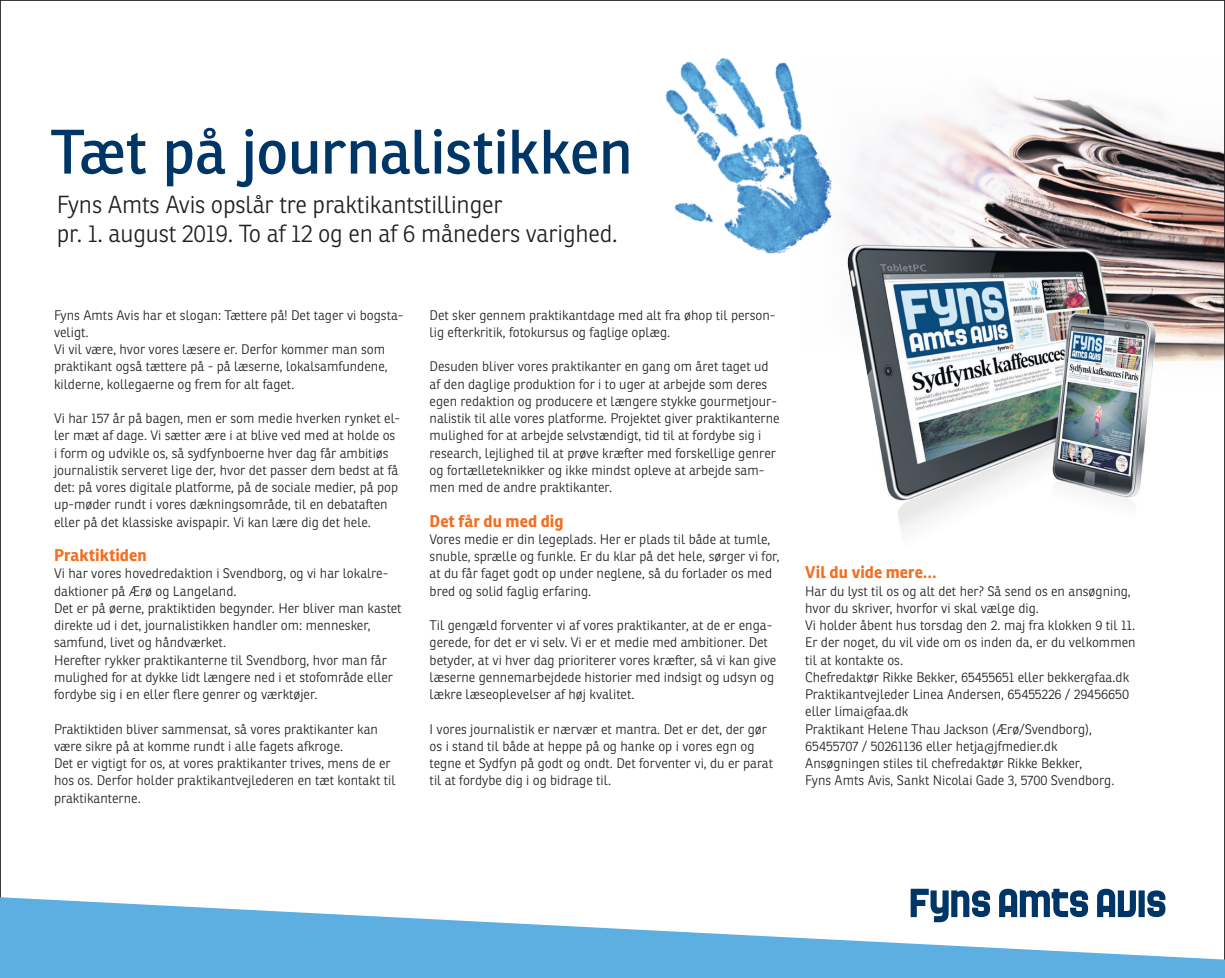
<style>
.page{position:relative;width:1225px;height:978px;background:#fff}
.page>*{position:absolute;margin:0;border:0;box-sizing:border-box;transform-origin:0 0}
.t1{font:61.05px "Ronnia Fyens";letter-spacing:-.01em;color:#003667}
.t2{font:300 24px/28.5px "Ronnia Fyens";letter-spacing:-.01em;color:#231f20}
.t3{font:700 16.5px "Ronnia Fyens";letter-spacing:.005em;color:#f36e21}
.t4{font:300 13.5px/17.2px "Ronnia Fyens";color:#231f20}
</style>
<div class="page">
<img style="left:867px;top:89px;width:356px;height:273px">
<svg style="left:910px;top:889px;width:255px;height:8px"></svg>
<img style="left:665px;top:58px;width:202px;height:196px">
<svg style="left:0;top:897px;width:1225px;height:81px;fill:#5dafe1"></svg>
<img style="left:836px;top:229px;width:329px;height:302px">
<h1 class="t1" style="left:50px;top:114px;width:584px">Tæt på journalistikken</h1>
<h2 class="t2" style="left:57px;top:191px;width:562px">Fyns Amts Avis opslår tre praktikantstillinger<br>pr. 1. august 2019. To af 12 og en af 6 måneders varighed.</h2>
<p class="t4" style="left:54px;top:306px;width:351px">Fyns Amts Avis har et slogan: Tættere på! Det tager vi bogsta&shy;veligt.<br>Vi vil være, hvor vores læsere er. Derfor kommer man som praktikant også tættere på - på læserne, lokalsamfundene, kilderne, kollegaerne og frem for alt faget.</p>
<p class="t4" style="left:54px;top:410px;width:348px">Vi har 157 år på bagen, men er som medie hverken rynket el&shy;ler mæt af dage. Vi sætter ære i at blive ved med at holde os i form og udvikle os, så sydfynboerne hver dag får ambitiøs journalistik serveret lige der, hvor det passer dem bedst at få det: på vores digitale platforme, på de sociale medier, på pop up-møder rundt i vores dækningsområde, til en debataften eller på det klassiske avispapir. Vi kan lære dig det hele.</p>
<p class="t3" style="left:54px;top:545px;width:94px">Praktiktiden</p>
<p class="t4" style="left:54px;top:565px;width:349px">Vi har vores hovedredaktion i Svendborg, og vi har lokalre&shy;daktioner på Ærø og Langeland.<br>Det er på øerne, praktiktiden begynder. Her bliver man kastet direkte ud i det, journalistikken handler om: mennesker, samfund, livet og håndværket.<br>Herefter rykker praktikanterne til Svendborg, hvor man får mulighed for at dykke lidt længere ned i et stofområde eller fordybe sig i en eller flere genrer og værktøjer.</p>
<p class="t4" style="left:54px;top:720px;width:343px">Praktiktiden bliver sammensat, så vores praktikanter kan være sikre på at komme rundt i alle fagets afkroge.<br>Det er vigtigt for os, at vores praktikanter trives, mens de er hos os. Derfor holder praktikantvejlederen en tæt kontakt til praktikanterne.</p>
<p class="t4" style="left:429px;top:306px;width:347px">Det sker gennem praktikantdage med alt fra øhop til person&shy;lig efterkritik, fotokursus og faglige oplæg.</p>
<p class="t4" style="left:429px;top:358px;width:351px">Desuden bliver vores praktikanter en gang om året taget ud af den daglige produktion for i to uger at arbejde som deres egen redaktion og producere et længere stykke gourmetjour&shy;nalistik til alle vores platforme. Projektet giver praktikanterne mulighed for at arbejde selvstændigt, tid til at fordybe sig i research, lejlighed til at prøve kræfter med forskellige genrer og fortælleteknikker og ikke mindst opleve at arbejde sam&shy;men med de andre praktikanter.</p>
<p class="t3" style="left:429px;top:510px;width:135px">Det får du med dig</p>
<p class="t4" style="left:429px;top:530px;width:351px">Vores medie er din legeplads. Her er plads til både at tumle, snuble, sprælle og funkle. Er du klar på det hele, sørger vi for, at du får faget godt op under neglene, så du forlader os med bred og solid faglig erfaring.</p>
<p class="t4" style="left:429px;top:617px;width:348px">Til gengæld forventer vi af vores praktikanter, at de er enga&shy;gerede, for det er vi selv. Vi er et medie med ambitioner. Det betyder, at vi hver dag prioriterer vores kræfter, så vi kan give læserne gennemarbejdede historier med indsigt og udsyn og lækre læseoplevelser af høj kvalitet.</p>
<p class="t4" style="left:429px;top:720px;width:345px">I vores journalistik er nærvær et mantra. Det er det, der gør os i stand til både at heppe på og hanke op i vores egn og tegne et Sydfyn på godt og ondt. Det forventer vi, du er parat til at fordybe dig i og bidrage til.</p>
<p class="t3" style="left:805px;top:562px;width:133px">Vil du vide mere...</p>
<p class="t4" style="left:805px;top:582px;width:332px">Har du lyst til os og alt det her? Så send os en ansøgning, hvor du skriver, hvorfor vi skal vælge dig.<br>Vi holder åbent hus torsdag den 2. maj fra klokken 9 til 11.<br>Er der noget, du vil vide om os inden da, er du velkommen til at kontakte os.<br>Chefredaktør Rikke Bekker, 65455651 eller bekker@faa.dk Praktikantvejleder Linea Andersen, 65455226 / 29456650 eller limai@faa.dk<br>Praktikant Helene Thau Jackson (Ærø/Svendborg), 65455707 / 50261136 eller hetja@jfmedier.dk Ansøgningen stiles til chefredaktør Rikke Bekker,<br>Fyns Amts Avis, Sankt Nicolai Gade 3, 5700 Svendborg.</p>
</div>
